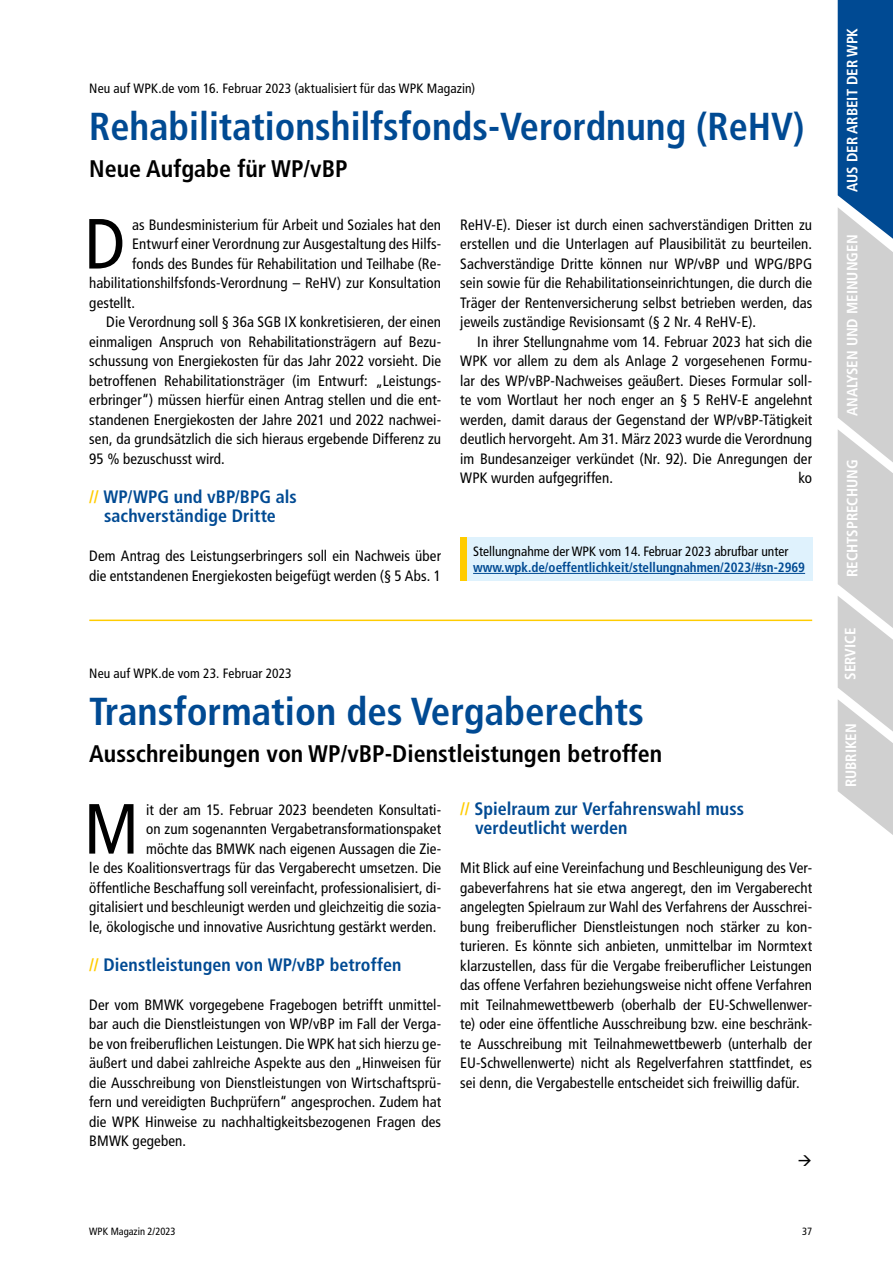
<style>
.page{position:relative;width:893px;height:1263px;background:#fff}
.page>*{position:absolute;margin:0;border:0;box-sizing:border-box;transform-origin:0 0}
.t1{font:condensed 70.8px "Frutiger LT Pro";color:#000}
.t2{font:700 condensed 39px "Frutiger LT Pro";color:#004a93}
.t3{font:700 condensed 24px "Frutiger LT Pro";color:#000}
.t4{font:700 condensed 18px/19.5px "Frutiger LT Pro";color:#004a93;text-align:center}
.t5{font:condensed 15px/19.5px "Frutiger LT Pro";letter-spacing:.005em;color:#000;text-align:justify}
.t6{font:700 condensed 15px "Frutiger LT Pro";color:#fff}
.t7{font:condensed 13.5px "Frutiger LT Pro";letter-spacing:.005em;color:#000}
.t8{font:700 condensed 13.5px "Frutiger LT Pro";color:#004a93}
.t9{font:condensed 10.5px "Frutiger LT Pro";color:#000}
.s1{color:#fc0}
</style>
<div class="page">
<svg style="left:838px;top:0;width:55px;height:835px;background:#9eb1c4"></svg>
<hr style="left:89px;top:619px;width:723px;height:2px;background:#fc0">
<div style="left:460px;top:537px;width:7px;height:44px;background:#fc0"></div>
<div style="left:467px;top:537px;width:345px;height:44px;background:#dff2fd"></div>
<hr style="left:473px;top:573px;width:332px;height:1px;background:#004a93">
<p class="t7" style="left:89px;top:80px;width:387px">Neu auf WPK.de vom 16. Februar 2023 (aktualisiert für das WPK Magazin)</p>
<h2 class="t2" style="left:89px;top:103px;width:717px">Rehabilitationshilfsfonds-Verordnung (ReHV)</h2>
<h3 class="t3" style="left:89px;top:155px;width:260px">Neue Aufgabe für WP/vBP</h3>
<h1 class="t1" style="left:85px;top:203px;width:42px">D</h1>
<p class="t5" style="left:132px;top:215px;width:310px">as Bundesministerium für Arbeit und Soziales hat den</p>
<p class="t5" style="left:132px;top:234px;width:310px">Entwurf einer Verordnung zur Ausgestaltung des Hilfs-</p>
<p class="t5" style="left:132px;top:254px;width:310px">fonds des Bundes für Rehabilitation und Teilhabe (Re-</p>
<p class="t5" style="left:89px;top:273px;width:353px">habilitationshilfsfonds-Verordnung – ReHV) zur Konsultation</p>
<p class="t5" style="left:89px;top:293px;width:47px">gestellt.</p>
<p class="t5" style="left:106px;top:312px;width:336px">Die Verordnung soll § 36a SGB IX konkretisieren, der einen</p>
<p class="t5" style="left:89px;top:332px;width:353px">einmaligen Anspruch von Rehabilitationsträgern auf Bezu-</p>
<p class="t5" style="left:89px;top:351px;width:353px">schussung von Energiekosten für das Jahr 2022 vorsieht. Die</p>
<p class="t5" style="left:89px;top:371px;width:353px">betroffenen Rehabilitationsträger (im Entwurf: „Leistungs-</p>
<p class="t5" style="left:89px;top:390px;width:353px">erbringer“) müssen hierfür einen Antrag stellen und die ent-</p>
<p class="t5" style="left:89px;top:410px;width:353px">standenen Energiekosten der Jahre 2021 und 2022 nachwei-</p>
<p class="t5" style="left:89px;top:429px;width:353px">sen, da grundsätzlich die sich hieraus ergebende Differenz zu</p>
<p class="t5" style="left:89px;top:449px;width:137px">95 % bezuschusst wird.</p>
<p class="t4" style="left:89px;top:487px;width:209px"><span class="s1">//</span> WP/WPG und vBP/BPG als sachverständige Dritte</p>
<p class="t5" style="left:89px;top:546px;width:353px">Dem Antrag des Leistungserbringers soll ein Nachweis über die entstandenen Energiekosten beigefügt werden (§ 5 Abs. 1</p>
<p class="t5" style="left:460px;top:215px;width:353px">ReHV-E). Dieser ist durch einen sachverständigen Dritten zu erstellen und die Unterlagen auf Plausibilität zu beurteilen.<br>Sachverständige Dritte können nur WP/vBP und WPG/BPG sein sowie für die Rehabilitationseinrichtungen, die durch die Träger der Rentenversicherung selbst betrieben werden, das jeweils zuständige Revisionsamt (§ 2 Nr. 4 ReHV-E).</p>
<p class="t5" style="left:460px;top:332px;width:353px;text-indent:17px">In ihrer Stellungnahme vom 14. Februar 2023 hat sich die WPK vor allem zu dem als Anlage 2 vorgesehenen Formu&shy;lar des WP/vBP-Nachweises geäußert. Dieses Formular soll&shy;te vom Wortlaut her noch enger an § 5 ReHV-E angelehnt werden, damit daraus der Gegenstand der WP/vBP-Tätigkeit deutlich hervorgeht. Am 31. März 2023 wurde die Verordnung im Bundesanzeiger verkündet (Nr. 92). Die Anregungen der WPK wurden aufgegriffen.</p>
<p class="t5" style="left:799px;top:468px;width:15px">ko</p>
<p class="t7" style="left:473px;top:543px;width:317px">Stellungnahme der WPK vom 14. Februar 2023 abrufbar unter</p>
<p class="t8" style="left:473px;top:559px;width:333px">www.wpk.de/oeffentlichkeit/stellungnahmen/2023/#sn-2969</p>
<p class="t7" style="left:89px;top:665px;width:204px">Neu auf WPK.de vom 23. Februar 2023</p>
<h2 class="t2" style="left:89px;top:688px;width:556px">Transformation des Vergaberechts</h2>
<h3 class="t3" style="left:89px;top:740px;width:575px">Ausschreibungen von WP/vBP-Dienstleistungen betroffen</h3>
<h1 class="t1" style="left:84px;top:788px;width:57px">M</h1>
<p class="t5" style="left:146px;top:800px;width:297px">it der am 15. Februar 2023 beendeten Konsultati-</p>
<p class="t5" style="left:146px;top:819px;width:297px">on zum sogenannten Vergabetransformationspaket</p>
<p class="t5" style="left:146px;top:839px;width:297px">möchte das BMWK nach eigenen Aussagen die Zie-</p>
<p class="t5" style="left:89px;top:858px;width:353px">le des Koalitionsvertrags für das Vergaberecht umsetzen. Die</p>
<p class="t5" style="left:89px;top:878px;width:353px">öffentliche Beschaffung soll vereinfacht, professionalisiert, di-</p>
<p class="t5" style="left:89px;top:897px;width:353px">gitalisiert und beschleunigt werden und gleichzeitig die sozia-</p>
<p class="t5" style="left:89px;top:917px;width:349px">le, ökologische und innovative Ausrichtung gestärkt werden.</p>
<p class="t4" style="left:89px;top:955px;width:314px"><span class="s1">//</span> Dienstleistungen von WP/vBP betroffen</p>
<p class="t5" style="left:89px;top:995px;width:353px">Der vom BMWK vorgegebene Fragebogen betrifft unmittel&shy;bar auch die Dienstleistungen von WP/vBP im Fall der Verga&shy;be von freiberuflichen Leistungen. Die WPK hat sich hierzu ge&shy;äußert und dabei zahlreiche Aspekte aus den „Hinweisen für die Ausschreibung von Dienstleistungen von Wirtschaftsprü&shy;fern und vereidigten Buchprüfern“ angesprochen. Zudem hat die WPK Hinweise zu nachhaltigkeitsbezogenen Fragen des BMWK gegeben.</p>
<p class="t4" style="left:475px;top:799px;width:270px;text-align:left;text-indent:-15px"><span class="s1">//</span> Spielraum zur Verfahrenswahl muss verdeutlicht werden</p>
<p class="t5" style="left:460px;top:858px;width:353px">Mit Blick auf eine Vereinfachung und Beschleunigung des Ver&shy;gabeverfahrens hat sie etwa angeregt, den im Vergaberecht angelegten Spielraum zur Wahl des Verfahrens der Ausschrei&shy;bung freiberuflicher Dienstleistungen noch stärker zu kon&shy;turieren. Es könnte sich anbieten, unmittelbar im Normtext klarzustellen, dass für die Vergabe freiberuflicher Leistungen das offene Verfahren beziehungsweise nicht offene Verfahren mit Teilnahmewettbewerb (oberhalb der EU-Schwellenwer&shy;te) oder eine öffentliche Ausschreibung bzw. eine beschränk&shy;te Ausschreibung mit Teilnahmewettbewerb (unterhalb der EU-Schwellenwerte) nicht als Regelverfahren stattfindet, es sei denn, die Vergabestelle entscheidet sich freiwillig dafür.</p>
<p class="t9" style="left:89px;top:1225px;width:88px">WPK Magazin 2/2023</p>
<p class="t9" style="left:802px;top:1225px;width:12px">37</p>
<p class="t6" style="left:843px;top:192px;width:165px;rotate:-90deg">AUS DER ARBEIT DER WPK</p>
<p class="t6" style="left:843px;top:416px;width:183px;rotate:-90deg">ANALYSEN UND MEINUNGEN</p>
<p class="t6" style="left:843px;top:577px;width:119px;rotate:-90deg">RECHTSPRECHUNG</p>
<p class="t6" style="left:841px;top:679px;width:53px;rotate:-90deg">SERVICE</p>
<p class="t6" style="left:842px;top:787px;width:66px;rotate:-90deg">RUBRIKEN</p>
</div>
